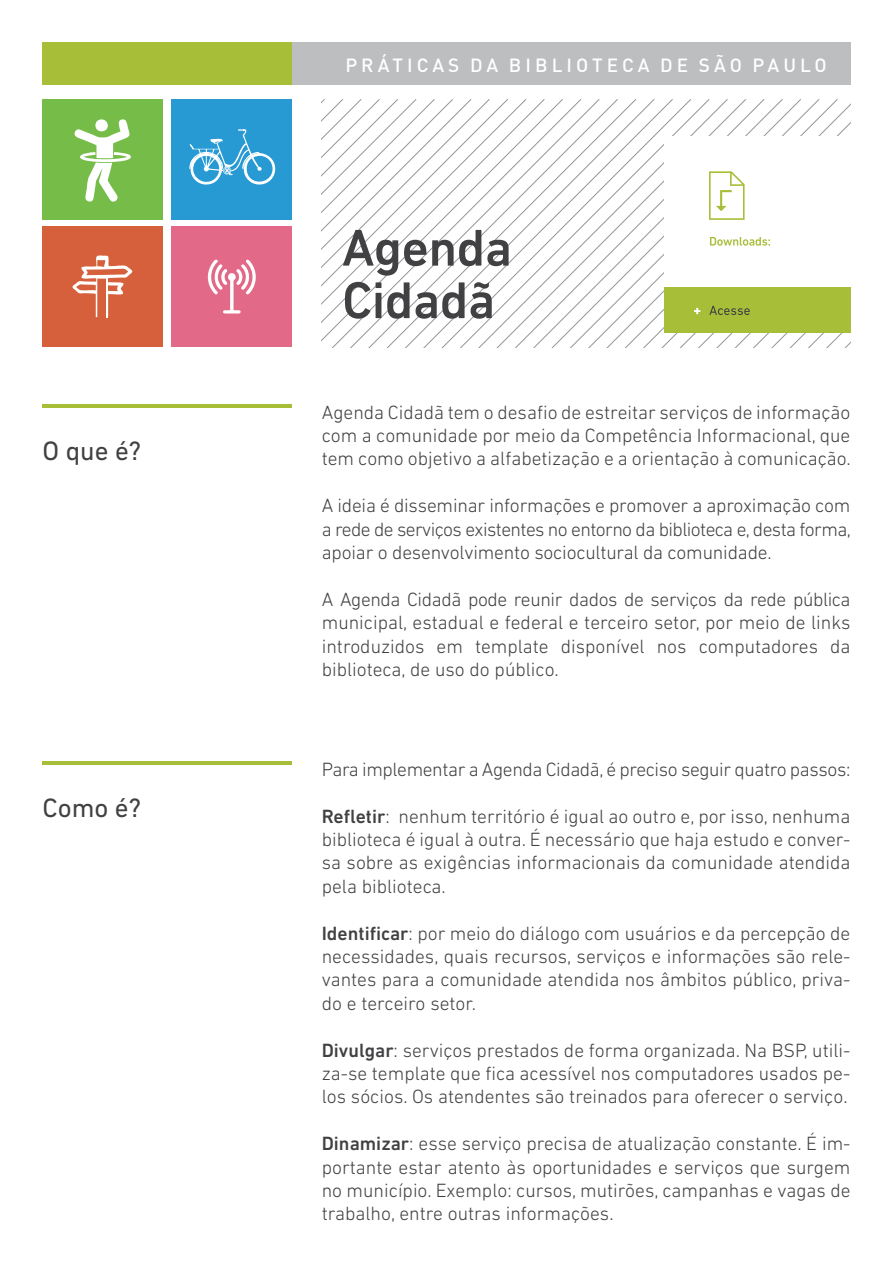
<style>
.page{position:relative;width:893px;height:1263px;background:#fff}
.page>*{position:absolute;margin:0;border:0;box-sizing:border-box;transform-origin:0 0}
.t1{font:500 52.5px/52.5px "DIN Next LT Pro";letter-spacing:-.01em;color:#414042}
.t2{font:27px "DIN Next LT Pro";color:#414042}
.t3{font:300 19.5px/23.4px "DIN Next LT Pro";color:#414042;text-align:justify}
.t4{font:300 19.5px "DIN Next LT Pro";letter-spacing:-.02em;color:#414042}
.t5{font:500 18.9px "DIN";letter-spacing:.215em;color:#fff}
.s1{font-weight:500}
</style>
<div class="page">
<div style="left:292px;top:43px;width:558px;height:42px;background:#bcbec0"></div>
<hr style="left:43px;top:404px;width:249px;height:4px;background:#a7be39">
<hr style="left:43px;top:761px;width:249px;height:4px;background:#a7be39">
<div style="left:43px;top:43px;width:249px;height:42px;background:#a7be39"></div>
<svg style="left:322px;top:99px;width:131px;height:248px"></svg>
<svg style="left:453px;top:99px;width:397px;height:248px"></svg>
<div style="left:664px;top:136px;width:186px;height:151px;background:#fff"></div>
<div style="left:664px;top:287px;width:186px;height:46px;background:#a7be39"></div>
<svg style="left:710px;top:237px;width:60px;height:9px"></svg>
<svg style="left:709px;top:171px;width:36px;height:49px"></svg>
<svg style="left:694px;top:308px;width:6px;height:6px"></svg>
<svg style="left:709px;top:306px;width:41px;height:9px"></svg>
<div style="left:172px;top:226px;width:120px;height:121px;background:#e26987"></div>
<svg style="left:208px;top:259px;width:48px;height:55px"></svg>
<div style="left:172px;top:99px;width:120px;height:121px;background:#279ad4"></div>
<svg style="left:189px;top:129px;width:87px;height:56px"></svg>
<div style="left:43px;top:99px;width:120px;height:121px;background:#75bc49"></div>
<svg style="left:74px;top:119px;width:57px;height:83px"></svg>
<div style="left:43px;top:226px;width:120px;height:121px;background:#d6603c"></div>
<svg style="left:72px;top:255px;width:60px;height:62px"></svg>
<hr style="left:107px;top:277px;width:1px;height:40px;background:#fff">
<h2 class="t2" style="left:43px;top:435px;width:100px">O que é?</h2>
<h2 class="t2" style="left:43px;top:792px;width:100px">Como é?</h2>
<p class="t5" style="left:345px;top:53px;width:483px">PRÁTICAS DA BIBLIOTECA DE SÃO PAULO</p>
<h1 class="t1" style="left:342px;top:221px;width:172px">Agenda<br>Cidadã</h1>
<p class="t3" style="left:322px;top:400px;width:531px">Agenda Cidadã tem o desafio de estreitar serviços de informação com a comunidade por meio da Competência Informacional, que tem como objetivo a alfabetização e a orientação à comunicação.</p>
<p class="t3" style="left:322px;top:494px;width:531px">A ideia é disseminar informações e promover a aproximação com a rede de serviços existentes no entorno da biblioteca e, desta forma, apoiar o desenvolvimento sociocultural da comunidade.</p>
<p class="t3" style="left:322px;top:587px;width:530px">A Agenda Cidadã pode reunir dados de serviços da rede pública municipal, estadual e federal e terceiro setor, por meio de links introduzidos em template disponível nos computadores da biblioteca, de uso do público.</p>
<p class="t4" style="left:322px;top:758px;width:530px">Para implementar a Agenda Cidadã, é preciso seguir quatro passos:</p>
<p class="t3" style="left:322px;top:804px;width:530px"><span class="s1">Refletir</span>: nenhum território é igual ao outro e, por isso, nenhuma biblioteca é igual à outra. É necessário que haja estudo e conver&shy;sa sobre as exigências informacionais da comunidade atendida pela biblioteca.</p>
<p class="t3" style="left:322px;top:921px;width:530px"><span class="s1">Identificar</span>: por meio do diálogo com usuários e da percepção de necessidades, quais recursos, serviços e informações são rele&shy;vantes para a comunidade atendida nos âmbitos público, priva&shy;do e terceiro setor.</p>
<p class="t3" style="left:322px;top:1038px;width:530px"><span class="s1">Divulgar</span>: serviços prestados de forma organizada. Na BSP, utili&shy;za-se template que fica acessível nos computadores usados pe&shy;los sócios. Os atendentes são treinados para oferecer o serviço.</p>
<p class="t3" style="left:322px;top:1132px;width:530px"><span class="s1">Dinamizar</span>: esse serviço precisa de atualização constante. É im&shy;portante estar atento às oportunidades e serviços que surgem no município. Exemplo: cursos, mutirões, campanhas e vagas de trabalho, entre outras informações.</p>
</div>
